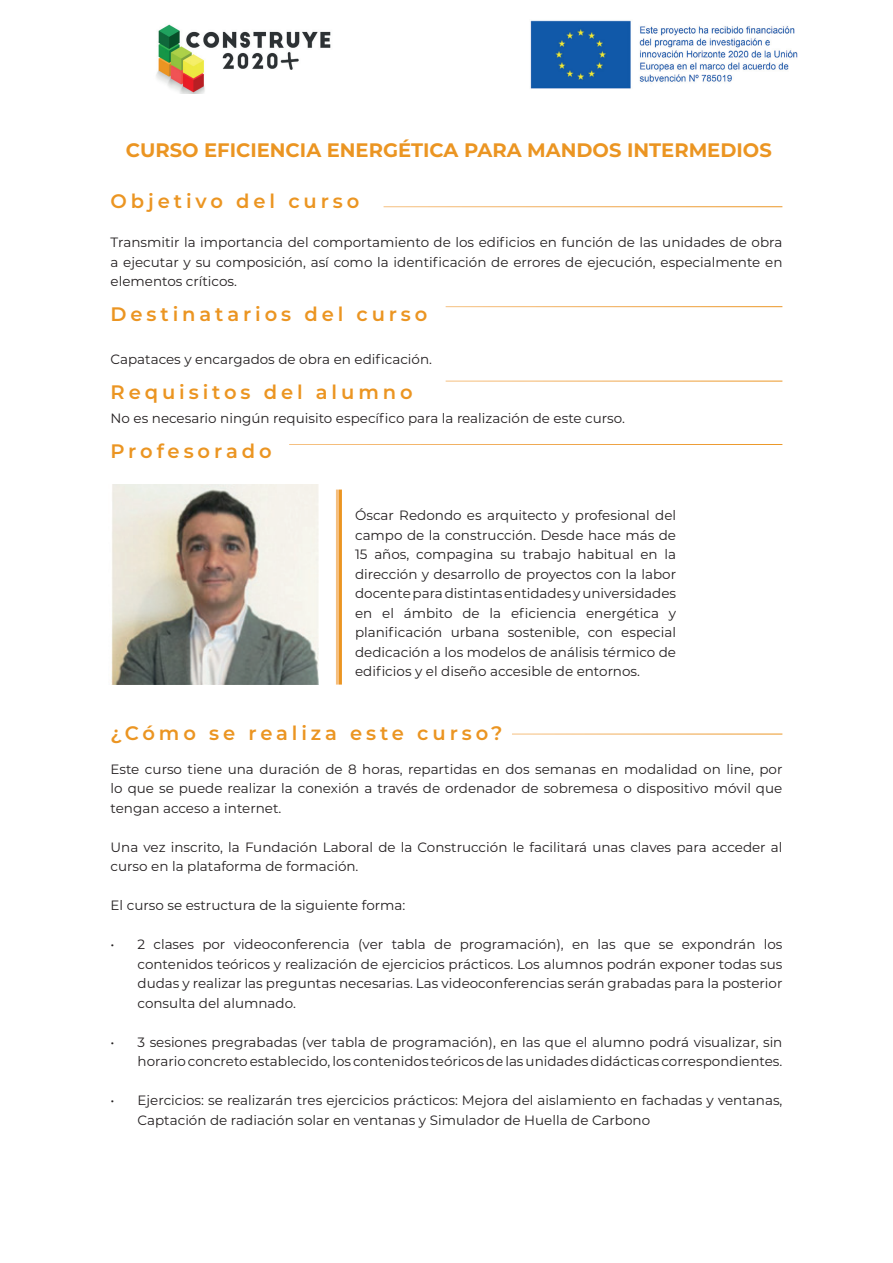
<style>
.page{position:relative;width:893px;height:1263px;background:#fff}
.page>*{position:absolute;margin:0;border:0;box-sizing:border-box;transform-origin:0 0}
.t1{font:600 19.5px "Montserrat";letter-spacing:.2em;color:#eb9522}
.t2{font:700 19.5px "Montserrat";color:#eb9522}
.t3{font:13.5px/19.5px "Montserrat";color:#231f20;text-align:justify}
</style>
<div class="page">
<img style="left:156px;top:24px;width:175px;height:70px">
<img style="left:530px;top:20px;width:268px;height:69px">
<img style="left:111px;top:484px;width:208px;height:201px">
<svg style="left:336px;top:490px;width:6px;height:195px"></svg>
<h1 class="t2" style="left:126px;top:136px;width:647px">CURSO EFICIENCIA ENERGÉTICA PARA MANDOS INTERMEDIOS</h1>
<h1 class="t1" style="left:111px;top:188px;width:250px">Objetivo del curso</h1>
<p class="t3" style="left:111px;top:232px;width:673px">Transmitir la importancia del comportamiento de los edificios en función de las unidades de obra a ejecutar y su composición, así como la identificación de errores de ejecución, especialmente en elementos críticos.</p>
<h1 class="t1" style="left:111px;top:301px;width:318px">Destinatarios del curso</h1>
<p class="t3" style="left:111px;top:349px;width:323px">Capataces y encargados de obra en edificación.</p>
<h1 class="t1" style="left:111px;top:379px;width:304px">Requisitos del alumno</h1>
<p class="t3" style="left:111px;top:408px;width:516px">No es necesario ningún requisito específico para la realización de este curso.</p>
<h1 class="t1" style="left:111px;top:437px;width:163px">Profesorado</h1>
<p class="t3" style="left:355px;top:505px;width:323px">Óscar Redondo es arquitecto y profesional del campo de la construcción. Desde hace más de 15 años, compagina su trabajo habitual en la dirección y desarrollo de proyectos con la labor docente para distintas entidades y universidades en el ámbito de la eficiencia energética y planificación urbana sostenible, con especial dedicación a los modelos de análisis térmico de edificios y el diseño accesible de entornos.</p>
<h1 class="t1" style="left:111px;top:719px;width:394px">¿Cómo se realiza este curso?</h1>
<p class="t3" style="left:111px;top:759px;width:673px">Este curso tiene una duración de 8 horas, repartidas en dos semanas en modalidad on line, por lo que se puede realizar la conexión a través de ordenador de sobremesa o dispositivo móvil que tengan acceso a internet.</p>
<p class="t3" style="left:111px;top:837px;width:673px">Una vez inscrito, la Fundación Laboral de la Construcción le facilitará unas claves para acceder al curso en la plataforma de formación.</p>
<p class="t3" style="left:111px;top:895px;width:296px">El curso se estructura de la siguiente forma:</p>
<p class="t3" style="left:138px;top:934px;width:646px;text-indent:-27px">• 2 clases por videoconferencia (ver tabla de programación), en las que se expondrán los contenidos teóricos y realización de ejercicios prácticos. Los alumnos podrán exponer todas sus dudas y realizar las preguntas necesarias. Las videoconferencias serán grabadas para la posterior consulta del alumnado.</p>
<p class="t3" style="left:111px;top:1032px;width:673px;text-align:right">• 3 sesiones pregrabadas (ver tabla de programación), en las que el alumno podrá visualizar, sin horario concreto establecido, los contenidos teóricos de las unidades didácticas correspondientes.</p>
<p class="t3" style="left:138px;top:1090px;width:646px;text-indent:-27px">• Ejercicios: se realizarán tres ejercicios prácticos: Mejora del aislamiento en fachadas y ventanas,<br>Captación de radiación solar en ventanas y Simulador de Huella de Carbono</p>
</div>
